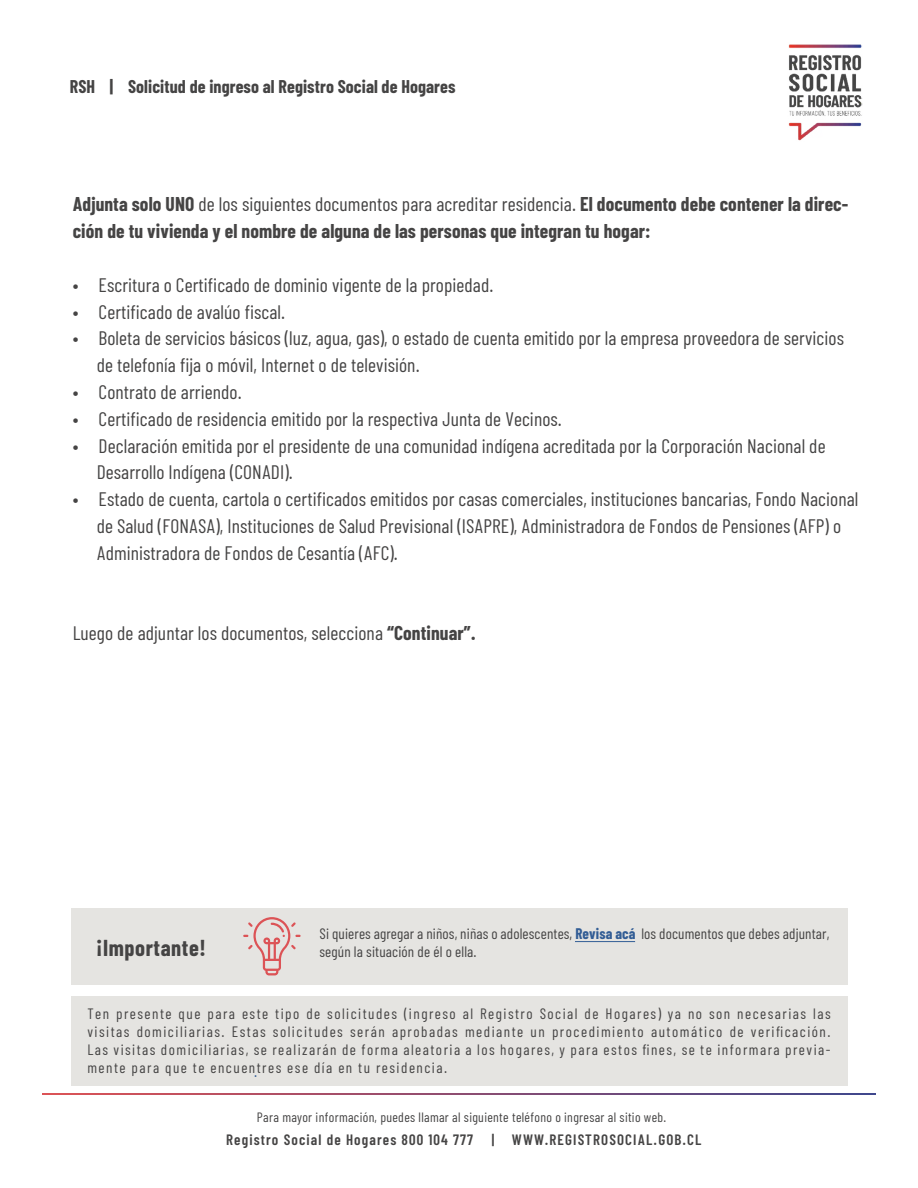
<style>
.page{position:relative;width:918px;height:1188px;background:#fff}
.page>*{position:absolute;margin:0;border:0;box-sizing:border-box;transform-origin:0 0}
.t1{font:700 22.5px "Barlow Condensed";letter-spacing:.025em;color:#454444}
.t2{font:19.5px/26.8px "Barlow Condensed";letter-spacing:.005em;color:#454444}
.t3{font:700 19.5px/26.8px "Barlow Condensed";letter-spacing:.005em;color:#454444}
.t4{font:700 18px "Barlow Condensed";letter-spacing:.005em;color:#454444}
.t5{font:15px/18px "Barlow Condensed";letter-spacing:.01em;color:#454444;text-align:justify}
.t6{font:600 15px "Barlow Condensed";letter-spacing:.075em;color:#454444}
.t7{font:15px "Barlow Condensed";color:#325d95}
.t8{font:13.5px "Barlow Condensed";letter-spacing:.025em;color:#454444}
.s1{font-weight:400}
.s2{font-weight:700}
.s3{font-weight:700;color:#325d95}
</style>
<div class="page">
<svg style="left:43px;top:1093px;width:832px;height:2px;background:#8d4d71"></svg>
<img style="left:788px;top:44px;width:75px;height:97px">
<div style="left:71px;top:996px;width:776px;height:89px;background:#e5e4e1"></div>
<div style="left:71px;top:909px;width:776px;height:76px;background:#e5e4e1"></div>
<svg style="left:243px;top:917px;width:58px;height:58px"></svg>
<hr style="left:575px;top:941px;width:60px;height:1px;background:#325d95">
<p class="t4" style="left:70px;top:75px;width:387px">RSH | Solicitud de ingreso al Registro Social de Hogares</p>
<p class="t3" style="left:73px;top:190px;width:777px">Adjunta solo UNO <span class="s1">de los siguientes documentos para acreditar residencia.</span> El documento debe contener la direc&shy;ción de tu vivienda y el nombre de alguna de las personas que integran tu hogar:</p>
<p class="t2" style="left:73px;top:271px;width:422px">• Escritura o Certificado de dominio vigente de la propiedad.</p>
<p class="t2" style="left:73px;top:298px;width:214px">• Certificado de avalúo fiscal.</p>
<p class="t2" style="left:97px;top:324px;width:749px;text-indent:-24px">• Boleta de servicios básicos (luz, agua, gas), o estado de cuenta emitido por la empresa proveedora de servicios de telefonía fija o móvil, Internet o de televisión.</p>
<p class="t2" style="left:73px;top:378px;width:170px">• Contrato de arriendo.</p>
<p class="t2" style="left:73px;top:405px;width:491px">• Certificado de residencia emitido por la respectiva Junta de Vecinos.</p>
<p class="t2" style="left:97px;top:432px;width:730px;text-indent:-24px">• Declaración emitida por el presidente de una comunidad indígena acreditada por la Corporación Nacional de<br>Desarrollo Indígena (CONADI).</p>
<p class="t2" style="left:97px;top:485px;width:763px;text-indent:-24px">• Estado de cuenta, cartola o certificados emitidos por casas comerciales, instituciones bancarias, Fondo Nacional de Salud (FONASA), Instituciones de Salud Previsional (ISAPRE), Administradora de Fondos de Pensiones (AFP) o<br>Administradora de Fondos de Cesantía (AFC).</p>
<p class="t2" style="left:73px;top:619px;width:405px">Luego de adjuntar los documentos, selecciona <span class="s2">“Continuar”.</span></p>
<p class="t1" style="left:96px;top:934px;width:111px">¡Importante!</p>
<p class="t5" style="left:319px;top:924px;width:512px">Si quieres agregar a niños, niñas o adolescentes, <span class="s3">Revisa acá</span> los documentos que debes adjuntar, según la situación de él o ella.</p>
<p class="t5" style="left:87px;top:1005px;width:745px">Ten presente que para este tipo de solicitudes (ingreso al Registro Social de Hogares) ya no son necesarias las visitas domiciliarias. Estas solicitudes serán aprobadas mediante un procedimiento automático de verificación.<br>Las visitas domiciliarias, se realizarán de forma aleatoria a los hogares, y para estos fines, se te informara previa&shy;mente para que te encuentres ese día en tu residencia.</p>
<p class="t7" style="left:254px;top:1062px;width:5px">.</p>
<p class="t8" style="left:257px;top:1109px;width:411px">Para mayor información, puedes llamar al siguiente teléfono o ingresar al sitio web.</p>
<p class="t6" style="left:226px;top:1131px;width:477px">Registro Social de Hogares 800 104 777 | WWW.REGISTROSOCIAL.GOB.CL</p>
</div>
